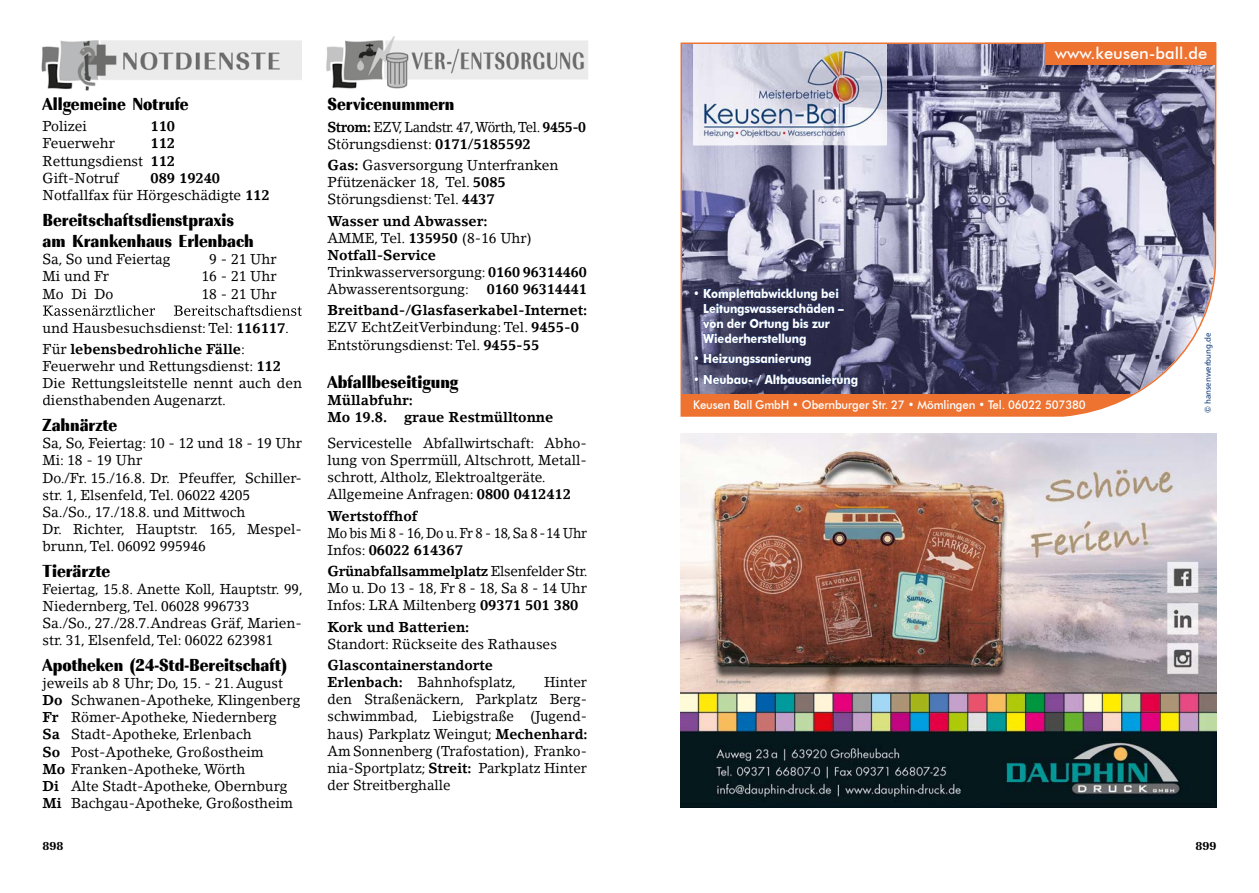
<style>
.page{position:relative;width:1259px;height:893px;background:#fff}
.page>*{position:absolute;margin:0;border:0;box-sizing:border-box;transform-origin:0 0}
.t1{font:18px/21.6px "Imperial URW Ext Nar Ult Bol";color:#000}
.t2{font:500 16.5px "Futura BT";color:#fff}
.t3{font:14.25px/17.1px "Lino Letter Std";color:#000}
.t4{font:14.25px/17.1px "Lino Letter Std";color:#000;text-align:justify;scale:.95 1}
.t5{font:14.25px/17.1px "Lino Letter Std";color:#000;scale:.94 1}
.t6{font:14.25px/17.1px "Lino Letter Std";color:#000;text-align:justify;scale:.96 1}
.t7{font:700 14.25px/17.1px "Lino Letter Std";color:#000}
.t8{font:14.25px/17.1px "Lino Letter Std";letter-spacing:-.03em;color:#000;scale:.93 1}
.t9{font:14.25px/17.1px "Lino Letter Std";letter-spacing:-.02em;color:#000;scale:.91 1}
.t10{font:700 14.25px/21.3px "Lino Letter Std";color:#000;text-align:right;scale:.95 1}
.t11{font:700 14.25px/17.1px "Lino Letter Std";color:#000;scale:.96 1}
.t12{font:700 12.45px/15px "Futura BT";letter-spacing:-.01em;color:#fff;scale:.9 1}
.t13{font:500 12px "Futura BT";letter-spacing:-.01em;color:#fff;scale:.95 1}
.t14{font:700 expanded 12px "Imperial URW";color:#000}
.t15{font:8.25px "Humanist 777 BT Roman B";color:#133e7c}
.s1{font-weight:700}
.s2{font-weight:400}
</style>
<div class="page">
<svg style="left:43px;top:305px;width:259px;height:11px"></svg>
<img style="left:41px;top:40px;width:261px;height:51px">
<img style="left:326px;top:36px;width:262px;height:53px">
<svg style="left:680px;top:43px;width:536px;height:374px;background:#857c91"></svg>
<div style="left:1045px;top:43px;width:171px;height:22px;background:#ee7230"></div>
<img style="left:693px;top:44px;width:194px;height:101px">
<img style="left:699px;top:47px;width:189px;height:94px">
<svg style="left:695px;top:288px;width:149px;height:58px;background:#2e3357"></svg>
<svg style="left:695px;top:357px;width:3px;height:4px"></svg>
<svg style="left:704px;top:354px;width:107px;height:12px"></svg>
<svg style="left:695px;top:377px;width:3px;height:4px"></svg>
<svg style="left:704px;top:374px;width:153px;height:13px;background:#353c60"></svg>
<img style="left:680px;top:434px;width:536px;height:374px">
<p class="t1" style="left:43px;top:93px;width:148px">Allgemeine Notrufe</p>
<p class="t3" style="left:43px;top:118px;width:46px">Polizei</p>
<p class="t7" style="left:151px;top:118px;width:26px">110</p>
<p class="t3" style="left:43px;top:135px;width:74px">Feuerwehr</p>
<p class="t3" style="left:43px;top:135px;width:134px;text-align:justify;text-indent:108px"><span class="s1">112<br></span>Rettungsdienst <span class="s1">112<br></span>Gift-Notruf</p>
<p class="t3" style="left:43px;top:169px;width:229px;text-indent:108px"><span class="s1">089 19240<br></span>Notfallfax für Hörgeschädigte <span class="s1">112</span></p>
<p class="t1" style="left:43px;top:209px;width:213px">Bereitschaftsdienstpraxis am Krankenhaus Erlenbach</p>
<p class="t3" style="left:43px;top:251px;width:130px">Sa, So und Feiertag</p>
<p class="t3" style="left:209px;top:251px;width:69px">9 - 21 Uhr</p>
<p class="t3" style="left:43px;top:268px;width:68px">Mi und Fr</p>
<p class="t3" style="left:201px;top:268px;width:77px">16 - 21 Uhr</p>
<p class="t3" style="left:43px;top:285px;width:72px">Mo Di Do</p>
<p class="t3" style="left:201px;top:285px;width:77px">18 - 21 Uhr</p>
<p class="t3" style="left:43px;top:317px;width:248px;line-height:21.3px">und Hausbesuchsdienst: Tel: <span class="s1">116117</span>.<br>Für <span class="s1">lebensbedrohliche Fälle</span>:</p>
<p class="t3" style="left:43px;top:358px;width:261px">Feuerwehr und Rettungsdienst: <span class="s1">112<br></span>Die Rettungsleitstelle nennt auch den diensthabenden Augenarzt.</p>
<p class="t1" style="left:43px;top:414px;width:76px">Zahnärzte</p>
<p class="t3" style="left:43px;top:435px;width:261px">Sa, So, Feiertag: 10 - 12 und 18 - 19 Uhr<br>Mi: 18 - 19 Uhr<br>Do./Fr. 15./16.8. Dr. Pfeuffer, Schiller&shy;str. 1, Elsenfeld, Tel. 06022 4205<br>Sa./So., 17./18.8. und Mittwoch<br>Dr. Richter, Hauptstr. 165, Mespel&shy;brunn, Tel. 06092 995946</p>
<p class="t1" style="left:43px;top:560px;width:69px">Tierärzte</p>
<p class="t5" style="left:43px;top:580px;width:278px">Feiertag, 15.8. Anette Koll, Hauptstr. 99, Niedernberg, Tel. 06028 996733<br>Sa./So., 27./28.7. Andreas Gräf, Marien&shy;str. 31, Elsenfeld, Tel: 06022 623981</p>
<p class="t1" style="left:43px;top:654px;width:246px">Apotheken (24-Std-Bereitschaft)</p>
<p class="t3" style="left:43px;top:675px;width:259px">jeweils ab 8 Uhr; Do, 15. - 21. August <span class="s1">Do</span> Schwanen-Apotheke, Klingenberg <span class="s1">Fr</span> Römer-Apotheke, Niedernberg<br><span class="s1">Sa</span> Stadt-Apotheke, Erlenbach<br><span class="s1">So</span> Post-Apotheke, Großostheim<br><span class="s1">Mo</span> Franken-Apotheke, Wörth<br><span class="s1">Di</span> Alte Stadt-Apotheke, Obernburg <span class="s1">Mi</span> Bachgau-Apotheke, Großostheim</p>
<p class="t1" style="left:327px;top:93px;width:128px">Servicenummern</p>
<p class="t8" style="left:327px;top:118px;width:280px"><span class="s1">Strom:</span> EZV, Landstr. 47, Wörth, Tel. <span class="s1">9455-0<br></span>Störungsdienst: <span class="s1">0171/5185592</span></p>
<p class="t3" style="left:327px;top:156px;width:233px"><span class="s1">Gas:</span> Gasversorgung Unterfranken<br>Pfützenäcker 18, Tel. <span class="s1">5085<br></span>Störungsdienst: Tel. <span class="s1">4437</span></p>
<p class="t3" style="left:327px;top:212px;width:261px"><span class="s1">Wasser und Abwasser:<br></span>AMME, Tel. <span class="s1">135950</span> (8-16 Uhr)<br><span class="s1">Notfall-Service<br></span>Trinkwasserversorgung: <span class="s1">0160 96314460<br></span>Abwasserentsorgung:</p>
<p class="t10" style="left:327px;top:278px;width:275px">0160 96314441<br>Breitband-/Glasfaserkabel-Internet:</p>
<p class="t3" style="left:327px;top:319px;width:253px">EZV EchtZeitVerbindung: Tel. <span class="s1">9455-0<br></span>Entstörungsdienst: Tel. <span class="s1">9455-55</span></p>
<p class="t1" style="left:327px;top:371px;width:132px">Abfallbeseitigung</p>
<p class="t7" style="left:327px;top:392px;width:227px">Müllabfuhr:<br>Mo 19.8. graue Restmülltonne</p>
<p class="t3" style="left:327px;top:434px;width:261px">Servicestelle Abfallwirtschaft: Abho&shy;lung von Sperrmüll, Altschrott, Metall&shy;schrott, Altholz, Elektroaltgeräte.<br>Allgemeine Anfragen: <span class="s1">0800 0412412</span></p>
<p class="t7" style="left:327px;top:507px;width:91px">Wertstoffhof</p>
<p class="t9" style="left:327px;top:524px;width:286px">Mo bis Mi 8 - 16, Do u. Fr 8 - 18, Sa 8 - 14 Uhr<br>Infos: <span class="s1">06022 614367</span></p>
<p class="t6" style="left:327px;top:563px;width:272px"><span class="s1">Grünabfallsammelplatz</span> Elsenfelder Str.<br>Mo u. Do 13 - 18, Fr 8 - 18, Sa 8 - 14 Uhr Infos: LRA Miltenberg <span class="s1">09371 501 380</span></p>
<p class="t7" style="left:327px;top:618px;width:143px">Kork und Batterien:</p>
<p class="t3" style="left:327px;top:635px;width:231px">Standort: Rückseite des Rathauses</p>
<p class="t11" style="left:327px;top:657px;width:198px">Glascontainerstandorte<br>Erlenbach: <span class="s2">Bahnhofsplatz,</span></p>
<p class="t4" style="left:327px;top:674px;width:275px;text-indent:216px">Hinter den Straßenäckern, Parkplatz Berg&shy;schwimmbad, Liebigstraße (Jugend&shy;haus) Parkplatz Weingut; <span class="s1">Mechenhard:<br></span>Am Sonnenberg (Trafostation), Franko&shy;nia-Sportplatz; <span class="s1">Streit:</span> Parkplatz Hinter der Streitberghalle</p>
<p class="t2" style="left:1054px;top:43px;width:154px">www.keusen-ball.de</p>
<p class="t12" style="left:703px;top:286px;width:158px;text-indent:-10px">• Komplettabwicklung bei<br>Leitungswasserschäden – von der Ortung bis zur<br>Wiederherstellung</p>
<p class="t12" style="left:693px;top:351px;width:133px">• Heizungssanierung</p>
<p class="t12" style="left:693px;top:372px;width:185px">• Neubau- / Altbausanierung</p>
<p class="t13" style="left:693px;top:398px;width:415px">Keusen Ball GmbH • Obernburger Str. 27 • Mömlingen • Tel. 06022 507380</p>
<p class="t15" style="left:1202px;top:413px;width:82px;rotate:-90deg">© hansenwerbung.de</p>
<p class="t14" style="left:43px;top:839px;width:22px">898</p>
<p class="t14" style="left:1195px;top:839px;width:22px">899</p>
</div>
